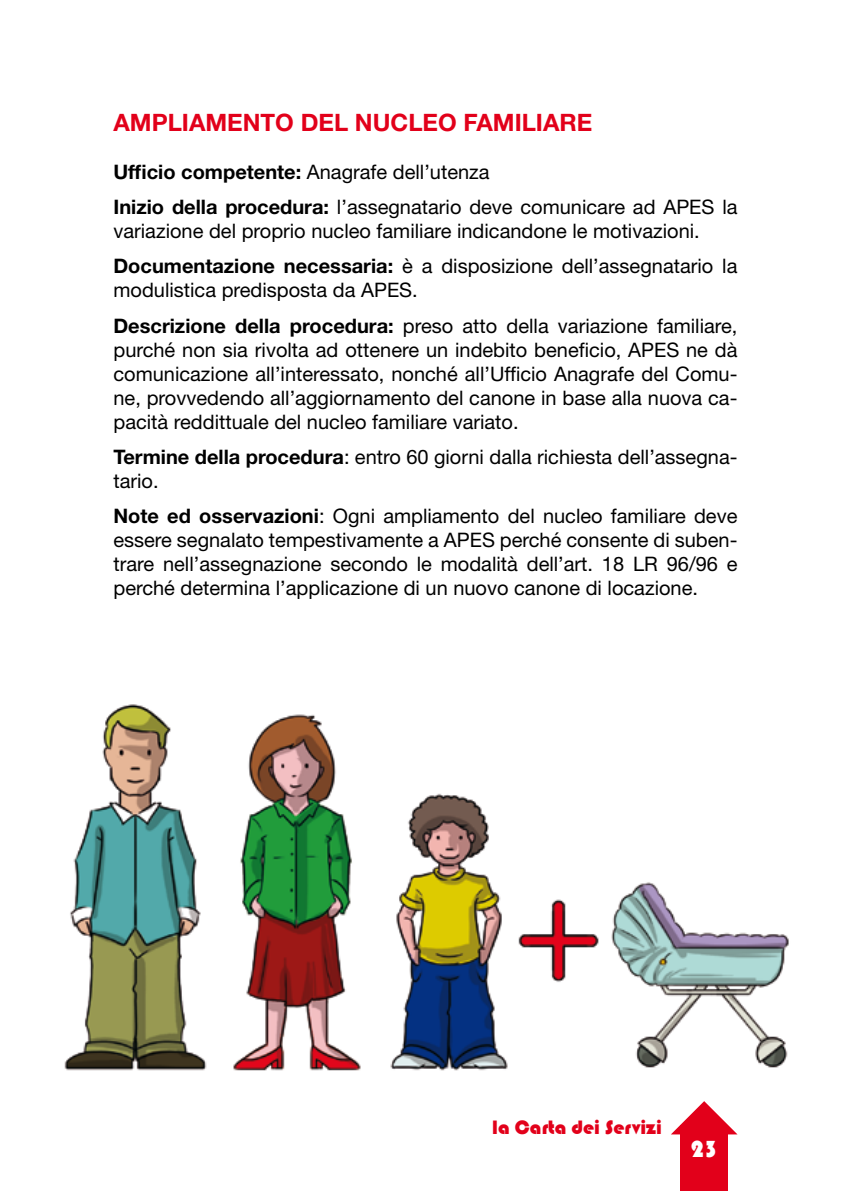
<style>
.page{position:relative;width:851px;height:1191px;background:#fff}
.page>*{position:absolute;margin:0;border:0;box-sizing:border-box;transform-origin:0 0}
.t1{font:700 24px "Helvetica Neue LT Std";color:#e2001a}
.t2{font:24px "Bauhaus 93";color:#fff}
.t3{font:20px/24px "Helvetica Neue LT Std";color:#000}
.t4{font:20px "Bauhaus 93";color:#e2001a}
.s1{font-weight:700}
</style>
<div class="page">
<svg style="left:671px;top:1101px;width:66px;height:33px"></svg>
<div style="left:680px;top:1125px;width:47px;height:66px;background:#e2001a"></div>
<img style="left:64px;top:704px;width:725px;height:367px">
<p class="t1" style="left:113px;top:107px;width:437px">Ampliamento del nucleo familiare</p>
<p class="t3" style="left:113px;top:153px;width:576px;line-height:35.4px"><span class="s1">Ufficio competente:</span> Anagrafe dell’utenza<br><span class="s1">Inizio della procedura:</span> l’assegnatario deve comunicare ad Apes</p>
<p class="t3" style="left:722px;top:194px;width:17px">la</p>
<p class="t3" style="left:113px;top:213px;width:625px;line-height:35.4px">variazione del proprio nucleo familiare indicandone le motivazioni.<br><span class="s1">Documentazione necessaria:</span> è a disposizione dell’assegnatario la</p>
<p class="t3" style="left:113px;top:278px;width:274px">modulistica predisposta da Apes</p>
<p class="t3" style="left:113px;top:272px;width:625px;line-height:35.4px;text-indent:299px">.<br><span class="s1">Descrizione della procedura:</span> preso atto della variazione familiare,</p>
<p class="t3" style="left:113px;top:337px;width:541px">purché non sia rivolta ad ottenere un indebito beneficio, Apes</p>
<p class="t3" style="left:113px;top:337px;width:625px;text-align:justify;text-indent:572px">ne dà comunicazione all’interessato, nonché all’Ufficio Anagrafe del Comu&shy;ne, provvedendo all’aggiornamento del canone in base alla nuova ca&shy;pacità reddittuale del nucleo familiare variato.</p>
<p class="t3" style="left:113px;top:444px;width:625px"><span class="s1">Termine della procedura</span>: entro 60 giorni dalla richiesta dell’assegna&shy;tario.</p>
<p class="t3" style="left:113px;top:504px;width:625px"><span class="s1">Note ed osservazioni</span>: Ogni ampliamento del nucleo familiare deve essere segnalato tempestivamente a Apes</p>
<p class="t3" style="left:113px;top:528px;width:625px;text-align:justify;text-indent:386px">perché consente di suben&shy;trare nell’assegnazione secondo le modalità dell’art. 18 LR 96/96 e perché determina l’applicazione di un nuovo canone di locazione.</p>
<p class="t4" style="left:492px;top:1116px;width:171px">la Carta dei Servizi</p>
<p class="t2" style="left:690px;top:1135px;width:24px">23</p>
</div>
